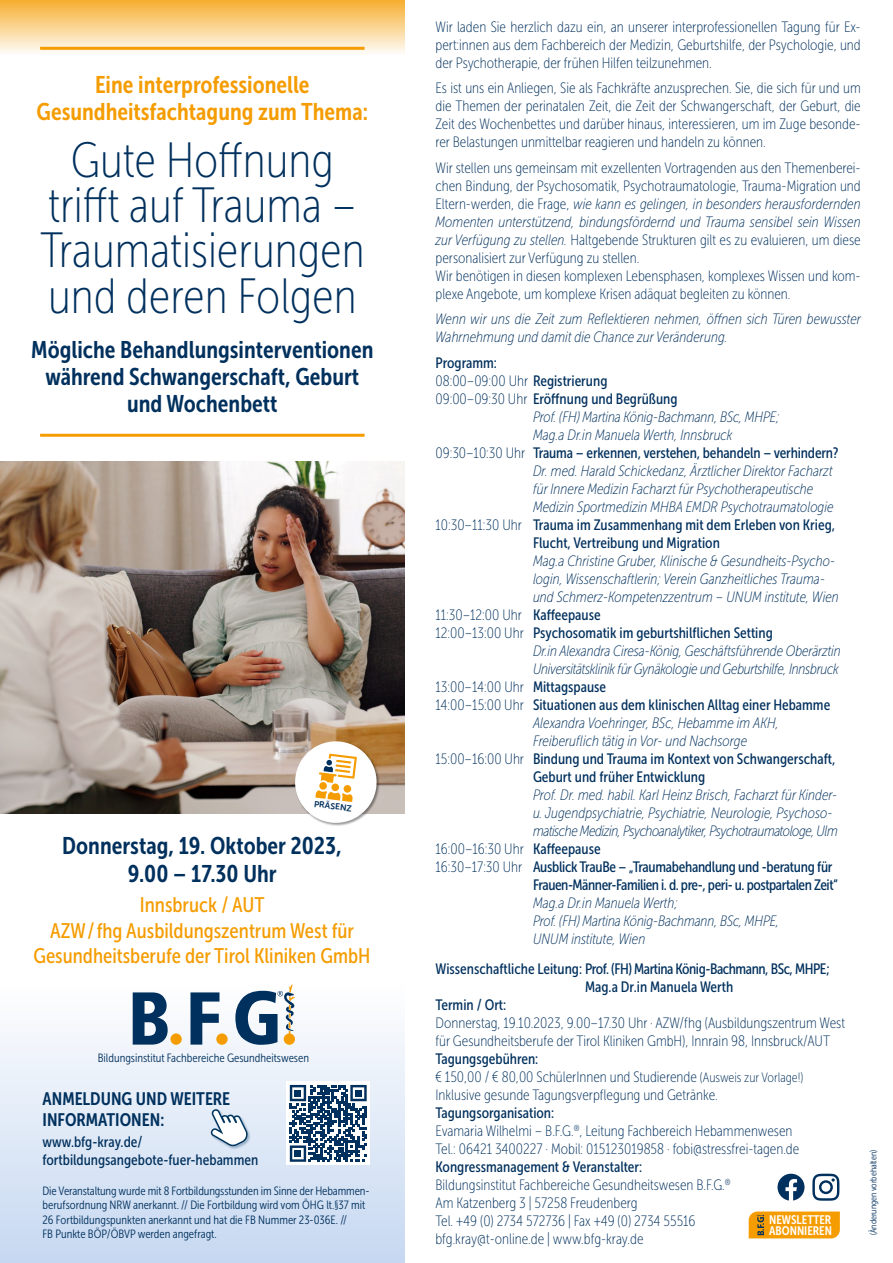
<style>
.page{position:relative;width:893px;height:1263px;background:#fff}
.page>*{position:absolute;margin:0;border:0;box-sizing:border-box;transform-origin:0 0}
.t1{font:49.5px/45px "Museo Sans Cond 100";color:#00305d;text-align:center}
.t2{font:24px/27px "Museo Sans Cond 700";color:#00305d;text-align:center}
.t3{font:24px/27px "Museo Sans Cond 700";color:#f59c00;text-align:center}
.t4{font:21px/25.2px "Museo Sans Cond 500";color:#f59c00;text-align:center}
.t5{font:18px/21.6px "Museo Sans Cond 700";color:#00305d}
.t6{font:15px/18px "Museo Sans Cond 100";color:#00305d}
.t7{font:italic 15px/18px "Museo Sans Cond 100";color:#00305d}
.t8{font:15px/18px "Museo Sans Cond 500";color:#00305d}
.t9{font:15px/18px "Museo Sans Cond 500";letter-spacing:-.03em;color:#00305d}
.t10{font:italic 15px "Museo Sans Cond 100";letter-spacing:-.02em;color:#00305d}
.t11{font:italic 15px "Museo Sans Cond 100";letter-spacing:-.03em;color:#00305d}
.t12{font:12.45px/11.4px "Museo Sans Cond 700";color:#fff}
.t13{font:12px/14.4px "Museo Sans Cond 300";color:#00305d}
.t14{font:9px "Museo Sans Cond 300";color:#00305d}
.t15{font:8.55px "Museo Sans 700";color:#00305d}
.s1{font-style:italic}
.s2{font-family:"Museo Sans Cond 500"}
.s3{font-family:"Museo Sans Cond 100"}
.s4{font-size:13.5px}
</style>
<div class="page">
<svg style="left:0;top:0;width:405px;height:53px;background:#fad28c"></svg>
<div style="left:0;top:984px;width:405px;height:279px;background:linear-gradient(to bottom,#fefefe,#c6d8f1)"></div>
<img style="left:0;top:461px;width:405px;height:352px">
<svg style="left:133px;top:992px;width:35px;height:52px"></svg>
<svg style="left:190px;top:992px;width:29px;height:52px"></svg>
<div style="left:170px;top:1033px;width:12px;height:12px;background:#f59c00;border-radius:50%"></div>
<div style="left:216px;top:1033px;width:12px;height:12px;background:#f59c00;border-radius:50%"></div>
<svg style="left:235px;top:984px;width:60px;height:61px"></svg>
<svg style="left:777px;top:1174px;width:27px;height:26px"></svg>
<svg style="left:812px;top:1174px;width:27px;height:27px"></svg>
<svg style="left:749px;top:1211px;width:91px;height:27px;background:#ee9c0a"></svg>
<div style="left:286px;top:1081px;width:84px;height:84px;background:#fff"></div>
<svg style="left:290px;top:1085px;width:77px;height:77px"></svg>
<div style="left:294px;top:1089px;width:7px;height:7px;background:#00305d"></div>
<div style="left:355px;top:1089px;width:7px;height:7px;background:#00305d"></div>
<div style="left:294px;top:1150px;width:7px;height:7px;background:#00305d"></div>
<div style="left:211px;top:1109px;width:40px;height:40px;background:#00355f;opacity:.3"></div>
<svg style="left:211px;top:1109px;width:37px;height:37px"></svg>
<div style="left:295px;top:741px;width:85px;height:85px;background:#000;opacity:.4"></div>
<svg style="left:293px;top:739px;width:86px;height:86px"></svg>
<div style="left:319px;top:782px;width:8px;height:8px;background:#f59c00;border-radius:50%"></div>
<hr style="left:40px;top:47px;width:325px;height:3px;background:#f59c00">
<hr style="left:40px;top:434px;width:325px;height:3px;background:#f59c00">
<h2 class="t3" style="left:37px;top:72px;width:333px">Eine interprofessionelle<br>Gesundheitsfachtagung zum Thema:</h2>
<h1 class="t1" style="left:40px;top:139px;width:326px">Gute Hoffnung trifft auf Trauma –<br>Traumatisierungen und deren Folgen</h1>
<h2 class="t2" style="left:31px;top:336px;width:344px">Mögliche Behandlungsinterventionen während Schwangerschaft, Geburt und Wochenbett</h2>
<p class="t15" style="left:315px;top:799px;width:40px;rotate:7deg">PRÄSENZ</p>
<h2 class="t2" style="left:62px;top:831px;width:281px;line-height:28.8px">Donnerstag, 19. Oktober 2023,<br>9.00 – 17.30 Uhr</h2>
<h3 class="t4" style="left:33px;top:893px;width:338px">Innsbruck / AUT<br>AZW/fhg Ausbildungszentrum West für<br>Gesundheitsberufe der Tirol Kliniken GmbH</h3>
<p class="t13" style="left:98px;top:1051px;width:213px">Bildungsinstitut Fachbereiche Gesundheitswesen</p>
<p class="t5" style="left:43px;top:1088px;width:189px">ANMELDUNG UND WEITERE<br>INFORMATIONEN:</p>
<p class="t8" style="left:43px;top:1133px;width:217px">www.bfg-kray.de/ fortbildungsangebote-fuer-hebammen</p>
<p class="t13" style="left:43px;top:1183px;width:328px">Die Veranstaltung wurde mit 8 Fortbildungsstunden im Sinne der Hebammen&shy;berufsordnung NRW anerkannt. // Die Fortbildung wird vom ÖHG lt.§37 mit 26 Fortbildungspunkten anerkannt und hat die FB Nummer 23-036E. //<br>FB Punkte BÖP/ÖBVP werden angefragt.</p>
<p class="t6" style="left:435px;top:18px;width:427px;text-align:justify">Wir laden Sie herzlich dazu ein, an unserer interprofessionellen Tagung für Ex&shy;pert:innen aus dem Fachbereich der Medizin, Geburtshilfe, der Psychologie, und der Psychotherapie, der frühen Hilfen teilzunehmen.</p>
<p class="t6" style="left:435px;top:79px;width:427px;text-align:justify">Es ist uns ein Anliegen, Sie als Fachkräfte anzusprechen. Sie, die sich für und um die Themen der perinatalen Zeit, die Zeit der Schwangerschaft, der Geburt, die Zeit des Wochenbettes und darüber hinaus, interessieren, um im Zuge besonde&shy;rer Belastungen unmittelbar reagieren und handeln zu können.</p>
<p class="t6" style="left:435px;top:159px;width:427px">Wir stellen uns gemeinsam mit exzellenten Vortragenden aus den Themenberei&shy;chen Bindung, der Psychosomatik, Psychotraumatologie, Trauma-Migration und Eltern-werden, die Frage, <span class="s1">wie kann es gelingen, in besonders herausfordernden Momenten unterstützend, bindungsfördernd und Trauma sensibel sein Wissen zur Verfügung zu stellen.</span> Haltgebende Strukturen gilt es zu evaluieren, um diese personalisiert zur Verfügung zu stellen.<br>Wir benötigen in diesen komplexen Lebensphasen, komplexes Wissen und kom&shy;plexe Angebote, um komplexe Krisen adäquat begleiten zu können.</p>
<p class="t7" style="left:435px;top:310px;width:427px">Wenn wir uns die Zeit zum Reflektieren nehmen, öffnen sich Türen bewusster<br>Wahrnehmung und damit die Chance zur Veränderung.</p>
<p class="t8" style="left:435px;top:354px;width:63px">Programm:</p>
<p class="t6" style="left:435px;top:372px;width:173px">08:00–09:00 Uhr <span class="s2">Registrierung</span></p>
<p class="t8" style="left:435px;top:390px;width:244px"><span class="s3">09:00–09:30 Uhr</span> Eröffnung und Begrüßung</p>
<p class="t7" style="left:533px;top:408px;width:248px">Prof. (FH) Martina König-Bachmann, BSc, MHPE;<br>Mag.a Dr.in Manuela Werth, Innsbruck</p>
<p class="t8" style="left:435px;top:444px;width:404px"><span class="s3">09:30–10:30 Uhr</span> Trauma – erkennen, verstehen, behandeln – verhindern?</p>
<p class="t7" style="left:533px;top:462px;width:302px">Dr. med. Harald Schickedanz, Ärztlicher Direktor Facharzt für Innere Medizin Facharzt für Psychotherapeutische<br>Medizin Sportmedizin MHBA EMDR Psychotraumatologie</p>
<p class="t8" style="left:533px;top:516px;width:304px;text-indent:-98px"><span class="s3">10:30–11:30 Uhr</span> Trauma im Zusammenhang mit dem Erleben von Krieg,<br>Flucht, Vertreibung und Migration</p>
<p class="t7" style="left:533px;top:552px;width:304px">Mag.a Christine Gruber, Klinische &amp; Gesundheits-Psycho-</p>
<p class="t7" style="left:533px;top:570px;width:294px">login, Wissenschaftlerin; Verein Ganzheitliches Trauma-</p>
<p class="t7" style="left:533px;top:588px;width:307px">und Schmerz-Kompetenzzentrum – UNUM institute, Wien</p>
<p class="t6" style="left:435px;top:606px;width:167px">11:30–12:00 Uhr <span class="s2">Kaffeepause</span></p>
<p class="t8" style="left:435px;top:624px;width:339px"><span class="s3">12:00–13:00 Uhr</span> Psychosomatik im geburtshilflichen Setting</p>
<p class="t7" style="left:533px;top:642px;width:309px">Dr.in Alexandra Ciresa-König, Geschäftsführende Oberärztin</p>
<p class="t10" style="left:533px;top:661px;width:307px">Universitätsklinik für Gynäkologie und Geburtshilfe, Innsbruck</p>
<p class="t6" style="left:435px;top:678px;width:172px">13:00–14:00 Uhr <span class="s2">Mittagspause</span></p>
<p class="t8" style="left:435px;top:696px;width:396px"><span class="s3">14:00–15:00 Uhr</span> Situationen aus dem klinischen Alltag einer Hebamme</p>
<p class="t7" style="left:533px;top:714px;width:247px">Alexandra Voehringer, BSc, Hebamme im AKH,<br>Freiberuflich tätig in Vor- und Nachsorge</p>
<p class="t8" style="left:533px;top:750px;width:304px;text-indent:-98px"><span class="s3">15:00–16:00 Uhr</span> Bindung und Trauma im Kontext von Schwangerschaft,<br>Geburt und früher Entwicklung</p>
<p class="t7" style="left:533px;top:786px;width:306px">Prof. Dr. med. habil. Karl Heinz Brisch, Facharzt für Kinder-</p>
<p class="t7" style="left:533px;top:804px;width:301px">u. Jugendpsychiatrie, Psychiatrie, Neurologie, Psychoso-</p>
<p class="t11" style="left:533px;top:823px;width:306px">matische Medizin, Psychoanalytiker, Psychotraumatologe, Ulm</p>
<p class="t6" style="left:435px;top:840px;width:167px">16:00–16:30 Uhr <span class="s2">Kaffeepause</span></p>
<p class="t9" style="left:533px;top:858px;width:307px;text-indent:-98px"><span class="s3">16:30–17:30 Uhr</span> Ausblick TrauBe – „Traumabehandlung und -beratung für<br>Frauen-Männer-Familien i. d. pre-, peri- u. postpartalen Zeit“</p>
<p class="t7" style="left:533px;top:894px;width:248px">Mag.a Dr.in Manuela Werth;<br>Prof. (FH) Martina König-Bachmann, BSc, MHPE,<br>UNUM institute, Wien</p>
<p class="t9" style="left:435px;top:960px;width:396px">Wissenschaftliche Leitung: Prof. (FH) Martina König-Bachmann, BSc, MHPE;</p>
<p class="t8" style="left:585px;top:978px;width:150px">Mag.a Dr.in Manuela Werth</p>
<p class="t8" style="left:435px;top:996px;width:72px">Termin / Ort:</p>
<p class="t6" style="left:435px;top:1014px;width:411px">Donnerstag, 19.10.2023, 9.00–17.30 Uhr · AZW/fhg (Ausbildungszentrum West für Gesundheitsberufe der Tirol Kliniken GmbH), Innrain 98, Innsbruck/AUT</p>
<p class="t8" style="left:435px;top:1050px;width:104px">Tagungsgebühren:</p>
<p class="t6" style="left:435px;top:1068px;width:369px">€ 150,00 / € 80,00 SchülerInnen und Studierende <span class="s4">(Ausweis zur Vorlage!)<br></span>Inklusive gesunde Tagungsverpflegung und Getränke.</p>
<p class="t8" style="left:435px;top:1104px;width:120px">Tagungsorganisation:</p>
<p class="t6" style="left:435px;top:1122px;width:365px">Evamaria Wilhelmi – B.F.G.<sup>®</sup>, Leitung Fachbereich Hebammenwesen<br>Tel.: 06421 3400227 · Mobil: 015123019858 · fobi@stressfrei-tagen.de</p>
<p class="t8" style="left:435px;top:1158px;width:208px">Kongressmanagement &amp; Veranstalter:</p>
<p class="t6" style="left:435px;top:1176px;width:297px">Bildungsinstitut Fachbereiche Gesundheitswesen B.F.G.<sup>® </sup>Am Katzenberg 3 | 57258 Freudenberg<br>Tel. +49 (0) 2734 572736 | Fax +49 (0) 2734 55516 bfg.kray@t-online.de | www.bfg-kray.de</p>
<p class="t14" style="left:868px;top:1235px;width:87px;rotate:-90deg">(Änderungen vorbehalten)</p>
<p class="t12" style="left:769px;top:1214px;width:64px">NEWSLETTER<br>ABONNIEREN</p>
</div>
